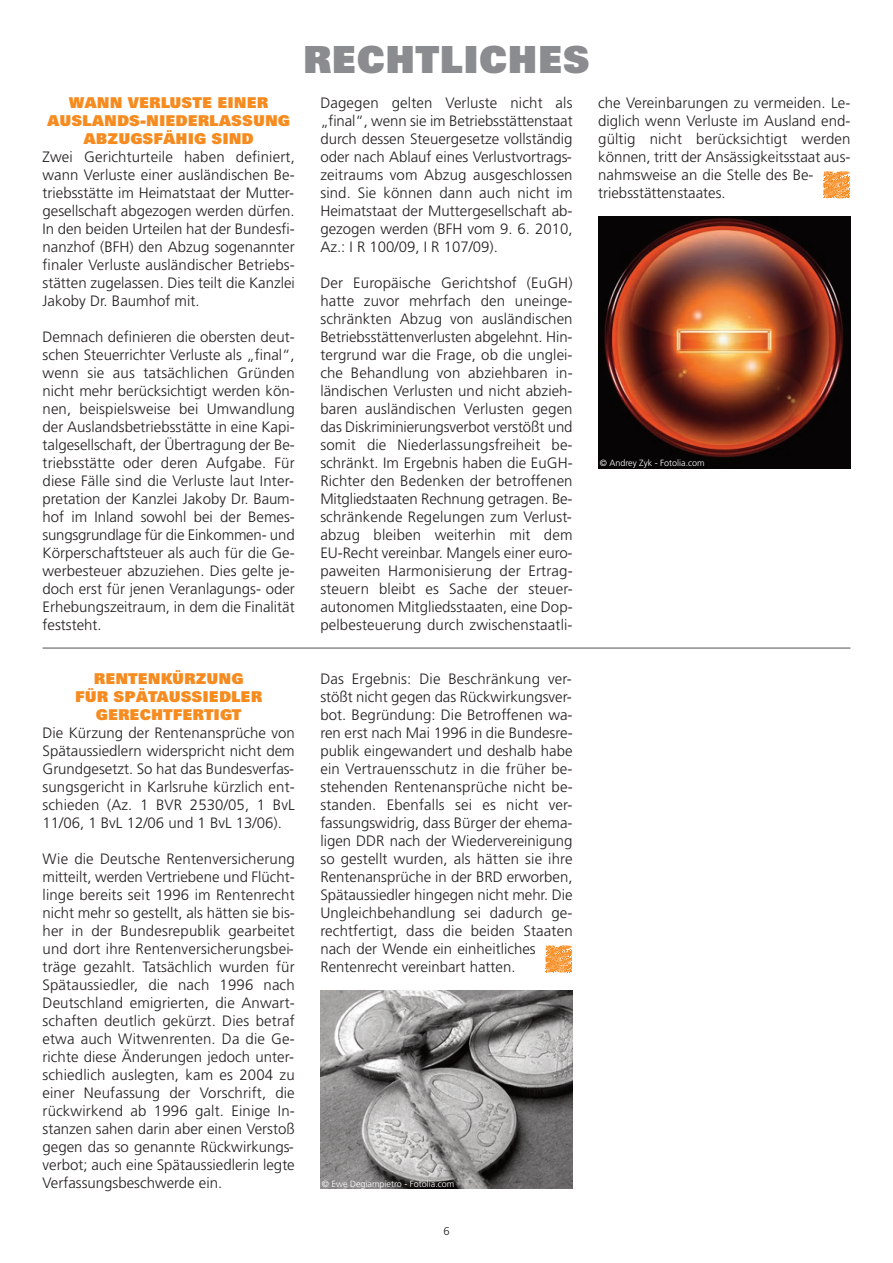
<style>
.page{position:relative;width:893px;height:1263px;background:#fff}
.page>*{position:absolute;margin:0;border:0;box-sizing:border-box;transform-origin:0 0}
.t1{font:900 37.5px "Zurich BT";color:#8a8c8f}
.t2{font:300 15px/18px "Frutiger";color:#231f20;text-align:justify}
.t3{font:900 15px/18px "Zurich BT";color:#f68b1f;text-align:center}
.t4{font:300 11.25px "Frutiger";color:#231f20}
.t5{font:300 9px "Frutiger";color:#fff}
</style>
<div class="page">
<img style="left:598px;top:216px;width:252px;height:252px">
<svg style="left:823px;top:171px;width:27px;height:28px"></svg>
<svg style="left:545px;top:945px;width:27px;height:28px"></svg>
<img style="left:320px;top:990px;width:253px;height:199px">
<hr style="left:43px;top:647px;width:807px;height:2px;background:#8a8c8f">
<p class="t3" style="left:47px;top:94px;width:244px">WANN VERLUSTE EINER<br>AUSLANDS-NIEDERLASSUNG<br>ABZUGSFÄHIG SIND</p>
<p class="t2" style="left:43px;top:148px;width:254px">Zwei Gerichturteile haben definiert, wann Verluste einer ausländischen Be&shy;triebsstätte im Heimatstaat der Mutter&shy;gesellschaft abgezogen werden dürfen.<br>In den beiden Urteilen hat der Bundesfi&shy;nanzhof (BFH) den Abzug sogenannter finaler Verluste ausländischer Betriebs&shy;stätten zugelassen. Dies teilt die Kanzlei Jakoby Dr. Baumhof mit.</p>
<p class="t2" style="left:43px;top:328px;width:254px">Demnach definieren die obersten deut&shy;schen Steuerrichter Verluste als „final“, wenn sie aus tatsächlichen Gründen nicht mehr berücksichtigt werden kön&shy;nen, beispielsweise bei Umwandlung der Auslandsbetriebsstätte in eine Kapi&shy;talgesellschaft, der Übertragung der Be&shy;triebsstätte oder deren Aufgabe. Für diese Fälle sind die Verluste laut Inter&shy;pretation der Kanzlei Jakoby Dr. Baum&shy;hof im Inland sowohl bei der Bemes&shy;sungsgrundlage für die Einkommen- und Körperschaftsteuer als auch für die Ge&shy;werbesteuer abzuziehen. Dies gelte je&shy;doch erst für jenen Veranlagungs- oder Erhebungszeitraum, in dem die Finalität feststeht.</p>
<h1 class="t1" style="left:303px;top:38px;width:289px">RECHTLICHES</h1>
<p class="t2" style="left:320px;top:94px;width:254px">Dagegen gelten Verluste nicht als „final“, wenn sie im Betriebsstättenstaat durch dessen Steuergesetze vollständig oder nach Ablauf eines Verlustvortrags&shy;zeitraums vom Abzug ausgeschlossen sind. Sie können dann auch nicht im Heimatstaat der Muttergesellschaft ab&shy;gezogen werden (BFH vom 9. 6. 2010, Az.: I R 100/09, I R 107/09).</p>
<p class="t2" style="left:320px;top:274px;width:254px">Der Europäische Gerichtshof (EuGH) hatte zuvor mehrfach den uneinge&shy;schränkten Abzug von ausländischen Betriebsstättenverlusten abgelehnt. Hin&shy;tergrund war die Frage, ob die unglei&shy;che Behandlung von abziehbaren in&shy;ländischen Verlusten und nicht abzieh&shy;baren ausländischen Verlusten gegen das Diskriminierungsverbot verstößt und somit die Niederlassungsfreiheit be&shy;schränkt. Im Ergebnis haben die EuGH-Richter den Bedenken der betroffenen Mitgliedstaaten Rechnung getragen. Be&shy;schränkende Regelungen zum Verlust&shy;abzug bleiben weiterhin mit dem EU-Recht vereinbar. Mangels einer euro&shy;paweiten Harmonisierung der Ertrag&shy;steuern bleibt es Sache der steuer&shy;autonomen Mitgliedsstaaten, eine Dop&shy;pelbesteuerung durch zwischenstaatli-</p>
<p class="t2" style="left:598px;top:94px;width:254px;text-align:left">che Vereinbarungen zu vermeiden. Le&shy;diglich wenn Verluste im Ausland end&shy;gültig nicht berücksichtigt werden können, tritt der Ansässigkeitsstaat aus&shy;nahmsweise an die Stelle des Be&shy;triebsstättenstaates.</p>
<p class="t5" style="left:600px;top:458px;width:107px">© Andrey Zyk - Fotolia.com</p>
<p class="t3" style="left:75px;top:670px;width:189px">RENTENKÜRZUNG<br>FÜR SPÄTAUSSIEDLER<br>GERECHTFERTIGT</p>
<p class="t2" style="left:43px;top:724px;width:254px">Die Kürzung der Rentenansprüche von Spätaussiedlern widerspricht nicht dem Grundgesetzt. So hat das Bundesverfas&shy;sungsgericht in Karlsruhe kürzlich ent&shy;schieden (Az. 1 BVR 2530/05, 1 BvL 11/06, 1 BvL 12/06 und 1 BvL 13/06).</p>
<p class="t2" style="left:43px;top:850px;width:254px">Wie die Deutsche Rentenversicherung mitteilt, werden Vertriebene und Flücht&shy;linge bereits seit 1996 im Rentenrecht nicht mehr so gestellt, als hätten sie bis&shy;her in der Bundesrepublik gearbeitet und dort ihre Rentenversicherungsbei&shy;träge gezahlt. Tatsächlich wurden für Spätaussiedler, die nach 1996 nach Deutschland emigrierten, die Anwart&shy;schaften deutlich gekürzt. Dies betraf etwa auch Witwenrenten. Da die Ge&shy;richte diese Änderungen jedoch unter&shy;schiedlich auslegten, kam es 2004 zu einer Neufassung der Vorschrift, die rückwirkend ab 1996 galt. Einige In&shy;stanzen sahen darin aber einen Verstoß gegen das so genannte Rückwirkungs&shy;verbot; auch eine Spätaussiedlerin legte Verfassungsbeschwerde ein.</p>
<p class="t2" style="left:320px;top:670px;width:254px;text-align:left">Das Ergebnis: Die Beschränkung ver&shy;stößt nicht gegen das Rückwirkungsver&shy;bot. Begründung: Die Betroffenen wa&shy;ren erst nach Mai 1996 in die Bundesre&shy;publik eingewandert und deshalb habe ein Vertrauensschutz in die früher be&shy;stehenden Rentenansprüche nicht be&shy;standen. Ebenfalls sei es nicht ver&shy;fassungswidrig, dass Bürger der ehema&shy;ligen DDR nach der Wiedervereinigung so gestellt wurden, als hätten sie ihre Rentenansprüche in der BRD erworben, Spätaussiedler hingegen nicht mehr. Die Ungleichbehandlung sei dadurch ge&shy;rechtfertigt, dass die beiden Staaten nach der Wende ein einheitliches Rentenrecht vereinbart hatten.</p>
<p class="t5" style="left:322px;top:1178px;width:134px">© Ewe Degiampietro - Fotolia.com</p>
<p class="t4" style="left:443px;top:1224px;width:8px">6</p>
</div>
